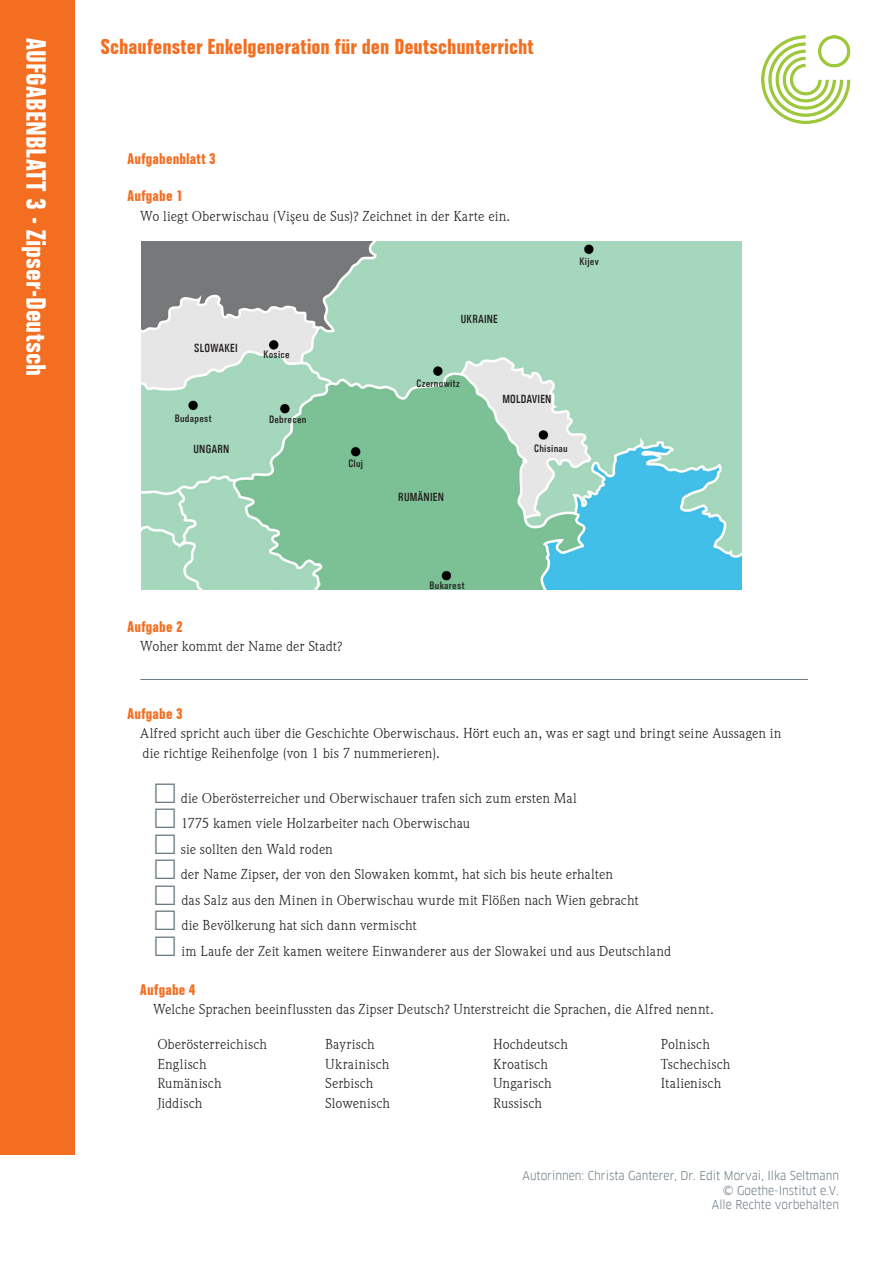
<style>
.page{position:relative;width:893px;height:1263px;background:#fff}
.page>*{position:absolute;margin:0;border:0;box-sizing:border-box;transform-origin:0 0}
.t1{font:27px "Goethe Titel";color:#fff}
.t2{font:21px "Goethe Titel";color:#f36e21}
.t3{font:15px/19.5px "Goethe Text CE";letter-spacing:.01em;color:#231f20}
.t4{font:15px "Goethe Titel CE";letter-spacing:.01em;color:#f36e21}
.t5{font:12px/14.4px "Goethe FF Clan";color:#6b7a83;text-align:right}
.t6{font:500 11.4px "Goethe Titel";letter-spacing:.025em;color:#231f20}
.t7{font:500 10.35px "Goethe Titel CE";letter-spacing:.025em;color:#231f20}
</style>
<div class="page">
<img style="left:762px;top:35px;width:89px;height:88px">
<div style="left:0;top:0;width:75px;height:1154px;background:#f36e21"></div>
<hr style="left:140px;top:679px;width:668px;height:1px;background:#6b7a83">
<img style="left:141px;top:241px;width:600px;height:348px">
<p class="t1" style="left:52px;top:38px;width:340px;rotate:90deg">AUFGABENBLATT 3 - Zipser-Deutsch</p>
<p class="t2" style="left:101px;top:34px;width:434px">Schaufenster Enkelgeneration für den Deutschunterricht</p>
<p class="t4" style="left:128px;top:150px;width:90px">Aufgabenblatt 3</p>
<p class="t4" style="left:128px;top:187px;width:57px">Aufgabe 1</p>
<p class="t3" style="left:140px;top:206px;width:372px">Wo liegt Oberwischau (Vişeu de Sus)? Zeichnet in der Karte ein.</p>
<p class="t7" style="left:580px;top:255px;width:21px">Kijev</p>
<p class="t6" style="left:194px;top:341px;width:45px">SLOWAKEI</p>
<p class="t7" style="left:264px;top:348px;width:28px">Kosice</p>
<p class="t7" style="left:175px;top:412px;width:38px">Budapest</p>
<p class="t7" style="left:269px;top:413px;width:39px">Debrecen</p>
<p class="t6" style="left:193px;top:442px;width:37px">UNGARN</p>
<p class="t7" style="left:348px;top:457px;width:16px">Cluj</p>
<p class="t6" style="left:461px;top:312px;width:39px">UKRAINE</p>
<p class="t7" style="left:416px;top:377px;width:45px">Czernowitz</p>
<p class="t6" style="left:398px;top:491px;width:47px">RUMÄNIEN</p>
<p class="t6" style="left:502px;top:392px;width:51px">MOLDAVIEN</p>
<p class="t7" style="left:534px;top:442px;width:35px">Chisinau</p>
<p class="t4" style="left:128px;top:618px;width:57px">Aufgabe 2</p>
<p class="t3" style="left:140px;top:637px;width:204px">Woher kommt der Name der Stadt?</p>
<p class="t7" style="left:430px;top:579px;width:36px">Bukarest</p>
<p class="t4" style="left:128px;top:705px;width:57px">Aufgabe 3</p>
<p class="t3" style="left:140px;top:724px;width:643px">Alfred spricht auch über die Geschichte Oberwischaus. Hört euch an, was er sagt und bringt seine Aussagen in die richtige Reihenfolge (von 1 bis 7 nummerieren).</p>
<p class="t3" style="left:181px;top:788px;width:397px">die Oberösterreicher und Oberwischauer trafen sich zum ersten Mal</p>
<p class="t3" style="left:181px;top:814px;width:291px">1775 kamen viele Holzarbeiter nach Oberwischau</p>
<p class="t3" style="left:181px;top:839px;width:154px">sie sollten den Wald roden</p>
<p class="t3" style="left:181px;top:865px;width:434px">der Name Zipser, der von den Slowaken kommt, hat sich bis heute erhalten</p>
<p class="t3" style="left:181px;top:890px;width:459px">das Salz aus den Minen in Oberwischau wurde mit Flößen nach Wien gebracht</p>
<p class="t3" style="left:181px;top:916px;width:237px">die Bevölkerung hat sich dann vermischt</p>
<p class="t3" style="left:181px;top:941px;width:491px">im Laufe der Zeit kamen weitere Einwanderer aus der Slowakei und aus Deutschland</p>
<p class="t4" style="left:140px;top:981px;width:57px">Aufgabe 4</p>
<p class="t3" style="left:153px;top:1000px;width:562px">Welche Sprachen beeinflussten das Zipser Deutsch? Unterstreicht die Sprachen, die Alfred nennt.</p>
<p class="t3" style="left:157px;top:1035px;width:111px">Oberösterreichisch<br>Englisch<br>Rumänisch<br>Jiddisch</p>
<p class="t3" style="left:325px;top:1035px;width:67px">Bayrisch<br>Ukrainisch<br>Serbisch<br>Slowenisch</p>
<p class="t3" style="left:493px;top:1035px;width:76px">Hochdeutsch<br>Kroatisch<br>Ungarisch<br>Russisch</p>
<p class="t3" style="left:661px;top:1035px;width:71px">Polnisch<br>Tschechisch<br>Italienisch</p>
<p class="t5" style="left:523px;top:1168px;width:318px">Autorinnen: Christa Ganterer, Dr. Edit Morvai, Ilka Seltmann © Goethe-Institut e.V.<br>Alle Rechte vorbehalten</p>
</div>
